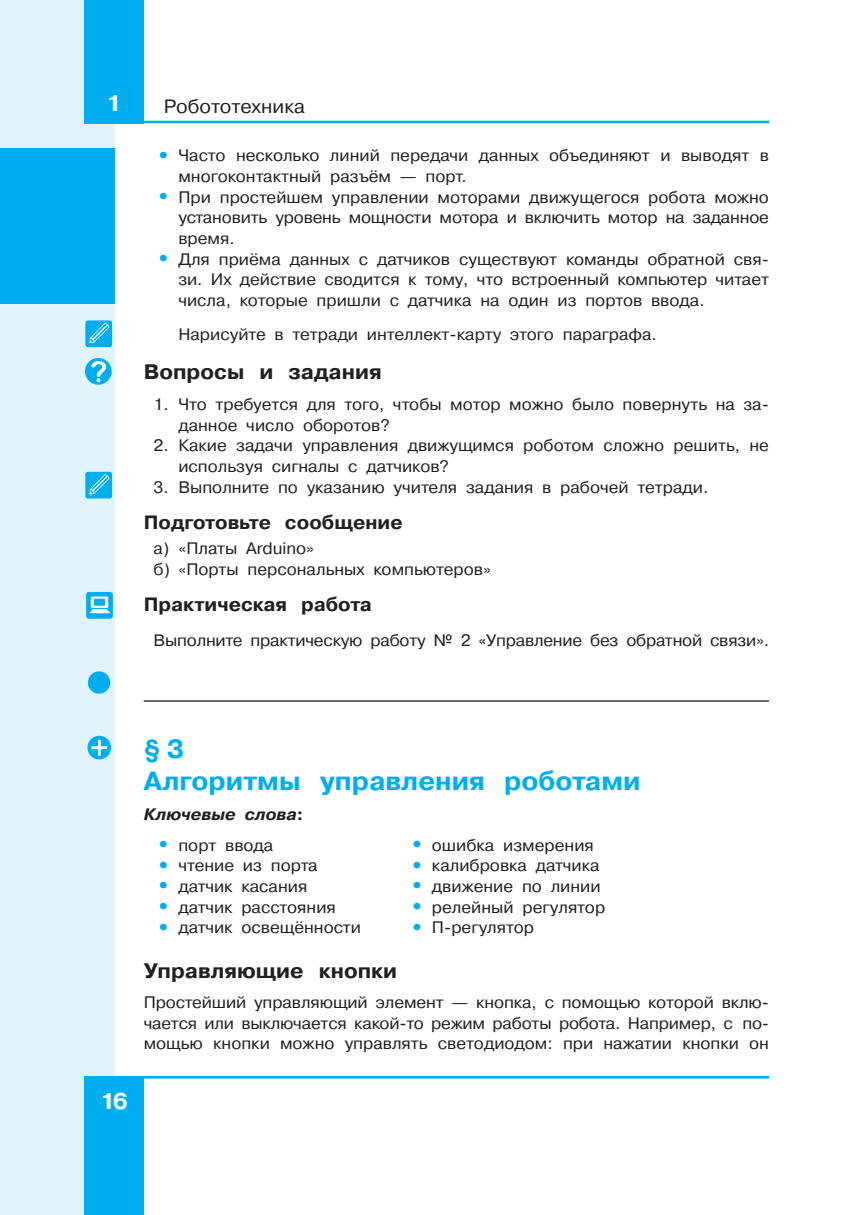
<style>
.page{position:relative;width:844px;height:1215px;background:#fff}
.page>*{position:absolute;margin:0;border:0;box-sizing:border-box;transform-origin:0 0}
.t1{font:700 26.25px/31.5px "Pragmatica C San Pin";color:#00aeef}
.t2{font:700 22.75px "Pragmatica C San Pin";color:#fff}
.t3{font:700 21px "Pragmatica C San Pin";color:#231f20}
.t4{font:700 19.25px "Pragmatica C San Pin";color:#231f20}
.t5{font:19.25px "Pragmatica C San Pin";color:#231f20}
.t6{font:16.62px/20.7px "Pragmatica C San Pin";color:#231f20}
.t7{font:italic 700 16.62px "Pragmatica C San Pin";color:#231f20}
.s1{font-family:"School Book C San Pin";font-weight:700;font-size:31.5px;color:#00aeef}
.s2{font-style:normal}
</style>
<div class="page">
<div style="left:0;top:0;width:114px;height:1214px;background:#e1f4fc"></div>
<div style="left:84px;top:1076px;width:60px;height:138px;background:#00aeef"></div>
<div style="left:84px;top:0;width:60px;height:123px;background:#00aeef"></div>
<hr style="left:84px;top:121px;width:685px;height:2px;background:#00aeef">
<hr style="left:84px;top:1076px;width:685px;height:2px;background:#00aeef">
<hr style="left:144px;top:700px;width:625px;height:1px;background:#231f20">
<div style="left:85px;top:320px;width:27px;height:27px;background:#00aeef;border-radius:3px"></div>
<svg style="left:89px;top:323px;width:20px;height:20px"></svg>
<svg style="left:85px;top:358px;width:27px;height:27px"></svg>
<svg style="left:91px;top:361px;width:16px;height:21px"></svg>
<div style="left:85px;top:472px;width:27px;height:26px;background:#00aeef;border-radius:3px"></div>
<svg style="left:89px;top:474px;width:20px;height:20px"></svg>
<div style="left:86px;top:592px;width:27px;height:26px;background:#00aeef;border-radius:3px"></div>
<svg style="left:89px;top:596px;width:21px;height:17px"></svg>
<div style="left:88px;top:671px;width:22px;height:22px;background:#00aeef;border-radius:50%"></div>
<svg style="left:87px;top:735px;width:24px;height:24px"></svg>
<svg style="left:91px;top:740px;width:16px;height:15px"></svg>
<div style="left:0;top:148px;width:114px;height:155px;background:#00aeef"></div>
<h2 class="t2" style="left:106px;top:95px;width:17px">1</h2>
<p class="t5" style="left:164px;top:100px;width:143px">Робототехника</p>
<p class="t6" style="left:178px;top:146px;width:592px;text-indent:-26px"><span class="s1">•</span> Часто несколько линий передачи данных объединяют и выводят в многоконтактный разъём — порт.</p>
<p class="t6" style="left:178px;top:188px;width:592px;text-align:justify;text-indent:-26px"><span class="s1">•</span> При простейшем управлении моторами движущегося робота можно установить уровень мощности мотора и включить мотор на заданное время.</p>
<p class="t6" style="left:178px;top:250px;width:592px;text-align:justify;text-indent:-26px"><span class="s1">•</span> Для приёма данных с датчиков существуют команды обратной свя&shy;зи. Их действие сводится к тому, что встроенный компьютер читает числа, которые пришли с датчика на один из портов ввода.</p>
<p class="t6" style="left:178px;top:325px;width:480px">Нарисуйте в тетради интеллект-карту этого параграфа.</p>
<p class="t3" style="left:144px;top:364px;width:239px">Вопросы и задания</p>
<p class="t6" style="left:178px;top:395px;width:592px;text-indent:-25px">1. Что требуется для того, чтобы мотор можно было повернуть на за&shy;данное число оборотов?</p>
<p class="t6" style="left:178px;top:436px;width:592px;text-indent:-25px">2. Какие задачи управления движущимся роботом сложно решить, не используя сигналы с датчиков?</p>
<p class="t6" style="left:153px;top:478px;width:556px">3. Выполните по указанию учителя задания в рабочей тетради.</p>
<p class="t4" style="left:144px;top:515px;width:260px">Подготовьте сообщение</p>
<p class="t6" style="left:154px;top:539px;width:339px">а) «Платы Arduino»<br>б) «Порты персональных компьютеров»</p>
<p class="t4" style="left:144px;top:597px;width:230px">Практическая работа</p>
<p class="t6" style="left:154px;top:631px;width:617px">Выполните практическую работу № 2 «Управление без обратной связи».</p>
<h1 class="t1" style="left:144px;top:735px;width:498px">§ 3<br>Алгоритмы управления роботами</h1>
<p class="t7" style="left:144px;top:805px;width:161px">Ключевые слова<span class="s2">:</span></p>
<p class="t6" style="left:152px;top:835px;width:123px"><span class="s1">•</span> порт ввода</p>
<p class="t6" style="left:152px;top:856px;width:167px"><span class="s1">•</span> чтение из порта</p>
<p class="t6" style="left:152px;top:877px;width:157px"><span class="s1">•</span> датчик касания</p>
<p class="t6" style="left:152px;top:897px;width:185px"><span class="s1">•</span> датчик расстояния</p>
<p class="t6" style="left:152px;top:918px;width:210px"><span class="s1">•</span> датчик освещённости</p>
<p class="t6" style="left:405px;top:835px;width:190px"><span class="s1">•</span> ошибка измерения</p>
<p class="t6" style="left:405px;top:856px;width:195px"><span class="s1">•</span> калибровка датчика</p>
<p class="t6" style="left:405px;top:877px;width:196px"><span class="s1">•</span> движение по линии</p>
<p class="t6" style="left:405px;top:897px;width:201px"><span class="s1">•</span> релейный регулятор</p>
<p class="t6" style="left:405px;top:918px;width:130px"><span class="s1">•</span> П-регулятор</p>
<h2 class="t2" style="left:100px;top:1092px;width:29px">16</h2>
<p class="t3" style="left:144px;top:962px;width:255px">Управляющие кнопки</p>
<p class="t6" style="left:144px;top:993px;width:627px;text-align:justify">Простейший управляющий элемент — кнопка, с помощью которой вклю&shy;чается или выключается какой-то режим работы робота. Например, с по&shy;мощью кнопки можно управлять светодиодом: при нажатии кнопки он</p>
</div>
